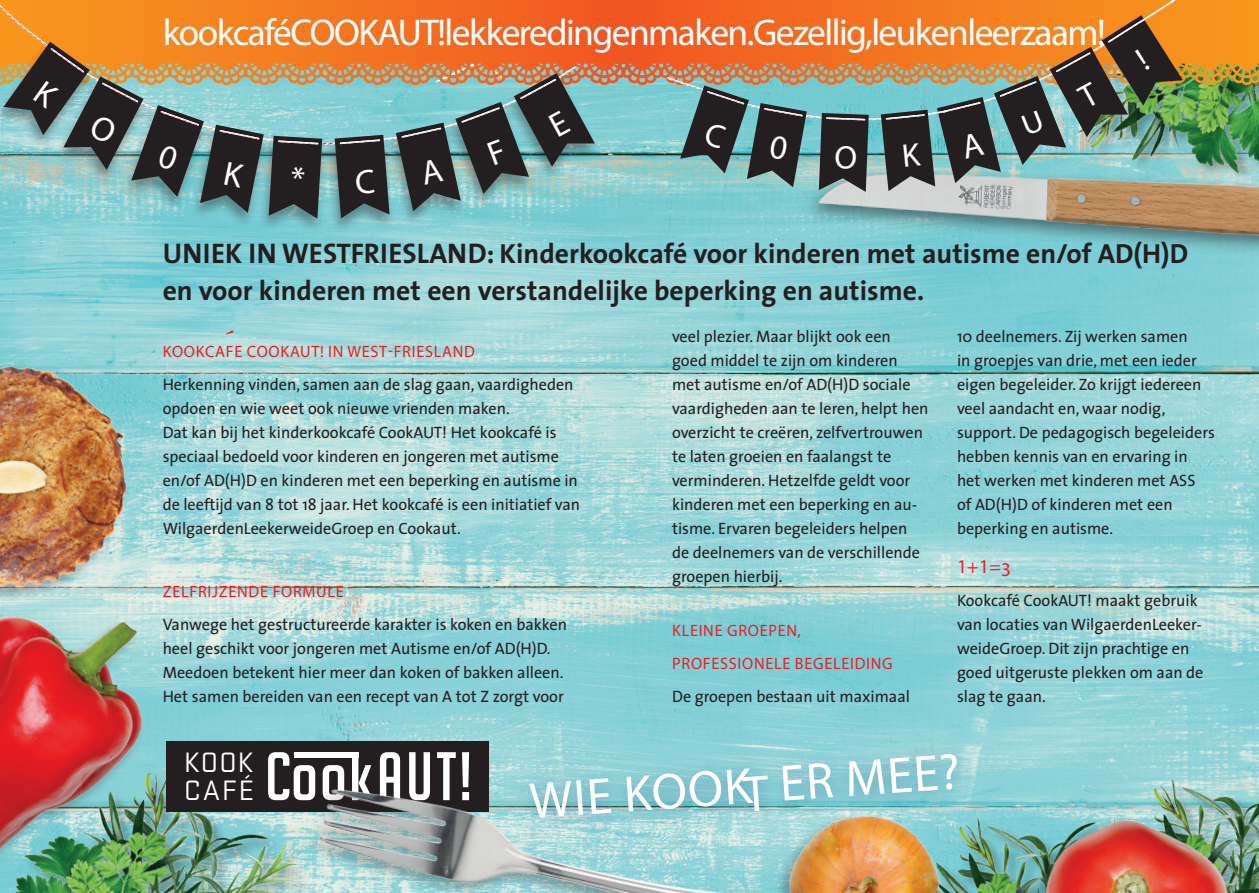
<style>
.page{position:relative;width:1259px;height:893px;background:#fff}
.page>*{position:absolute;margin:0;border:0;box-sizing:border-box;transform-origin:0 0}
.t1{font:51.15px "Myriad Pro";color:#fff}
.t2{font:37.35px "Myriad Pro";letter-spacing:-.04em;color:#fff}
.t3{font:29.25px "Stratum 1";letter-spacing:.05em;color:#fff}
.t4{font:700 27.75px/37px "The Sans";color:#231f20}
.t5{font:19.5px "Myriad Pro";color:#ee1d23}
.t6{font:16.5px/24px "The Sans";color:#231f20}
.t7{font:16.5px "Myriad Pro";letter-spacing:.045em;color:#ee1d23}
.s1{font-size:28.5px}
</style>
<div class="page">
<img style="left:0;top:43px;width:1259px;height:744px">
<img style="left:1205px;top:0;width:54px;height:156px">
<img style="left:1077px;top:751px;width:182px;height:29px">
<img style="left:957px;top:787px;width:72px;height:106px">
<div style="left:801px;top:167px;width:458px;height:90px;background:#231f20;opacity:.55"></div>
<img style="left:813px;top:156px;width:446px;height:94px">
<div style="left:516px;top:740px;width:460px;height:96px;background:#253f8e;opacity:.37"></div>
<img style="left:0;top:326px;width:174px;height:210px">
<img style="left:0;top:536px;width:221px;height:170px">
<img style="left:913px;top:788px;width:44px;height:105px">
<img style="left:1029px;top:780px;width:230px;height:113px">
<img style="left:0;top:706px;width:334px;height:187px">
<div style="left:166px;top:741px;width:323px;height:70px;background:#231f20"></div>
<svg style="left:268px;top:752px;width:188px;height:48px"></svg>
<div style="left:294px;top:752px;width:64px;height:6px;background:#fff"></div>
<div style="left:0;top:42px;width:601px;height:193px;background:#231f20;opacity:.4"></div>
<svg style="left:226px;top:331px;width:7px;height:3px"></svg>
<img style="left:284px;top:753px;width:629px;height:140px">
<svg style="left:616px;top:0;width:589px;height:192px;background:#97805e"></svg>
<svg style="left:0;top:0;width:595px;height:219px;background:#948467"></svg>
<p class="t2" style="left:163px;top:9px;width:944px">kookcafé COOKAUT! lekkere dingen maken. Gezellig, leuk en leerzaam!</p>
<p class="t4" style="left:163px;top:235px;width:1027px"><span class="s1">UNIEK IN WESTFRIESLAND:</span> Kinderkookcafé voor kinderen met autisme en/of AD(H)D en voor kinderen met een verstandelijke beperking en autisme.</p>
<p class="t7" style="left:163px;top:341px;width:313px">KOOKCAFE COOKAUT! IN WEST-FRIESLAND</p>
<p class="t6" style="left:163px;top:372px;width:419px">Herkenning vinden, samen aan de slag gaan, vaardigheden opdoen en wie weet ook nieuwe vrienden maken.<br>Dat kan bij het kinderkookcafé CookAUT! Het kookcafé is speciaal bedoeld voor kinderen en jongeren met autisme en/of AD(H)D en kinderen met een beperking en autisme in de leeftijd van 8 tot 18 jaar. Het kookcafé is een initiatief van WilgaerdenLeekerweideGroep en Cookaut.</p>
<p class="t7" style="left:163px;top:581px;width:182px">ZELFRIJZENDE FORMULE</p>
<p class="t6" style="left:163px;top:612px;width:406px">Vanwege het gestructureerde karakter is koken en bakken heel geschikt voor jongeren met Autisme en/of AD(H)D.<br>Meedoen betekent hier meer dan koken of bakken alleen.<br>Het samen bereiden van een recept van A tot Z zorgt voor</p>
<p class="t6" style="left:672px;top:324px;width:258px">veel plezier. Maar blijkt ook een goed middel te zijn om kinderen met autisme en/of AD(H)D sociale vaardigheden aan te leren, helpt hen overzicht te creëren, zelfvertrouwen te laten groeien en faalangst te verminderen. Hetzelfde geldt voor kinderen met een beperking en au&shy;tisme. Ervaren begeleiders helpen de deelnemers van de verschillende groepen hierbij.</p>
<p class="t7" style="left:672px;top:620px;width:130px">KLEINE GROEPEN,</p>
<p class="t7" style="left:672px;top:653px;width:222px">PROFESSIONELE BEGELEIDING</p>
<p class="t6" style="left:672px;top:684px;width:239px">De groepen bestaan uit maximaal</p>
<p class="t6" style="left:957px;top:324px;width:259px">10 deelnemers. Zij werken samen<br>in groepjes van drie, met een ieder eigen begeleider. Zo krijgt iedereen veel aandacht en, waar nodig, support. De pedagogisch begeleiders hebben kennis van en ervaring in het werken met kinderen met ASS<br>of AD(H)D of kinderen met een beperking en autisme.</p>
<p class="t5" style="left:957px;top:554px;width:56px">1+1=3</p>
<p class="t6" style="left:957px;top:588px;width:248px">Kookcafé CookAUT! maakt gebruik van locaties van WilgaerdenLeeker&shy;weideGroep. Dit zijn prachtige en goed uitgeruste plekken om aan de slag te gaan.</p>
<p class="t3" style="left:184px;top:743px;width:71px">KOOK</p>
<p class="t3" style="left:184px;top:771px;width:72px">CAFÉ</p>
<p class="t1" style="left:527px;top:770px;width:433px;rotate:-4deg">WIE KOOKT ER MEE?</p>
</div>
